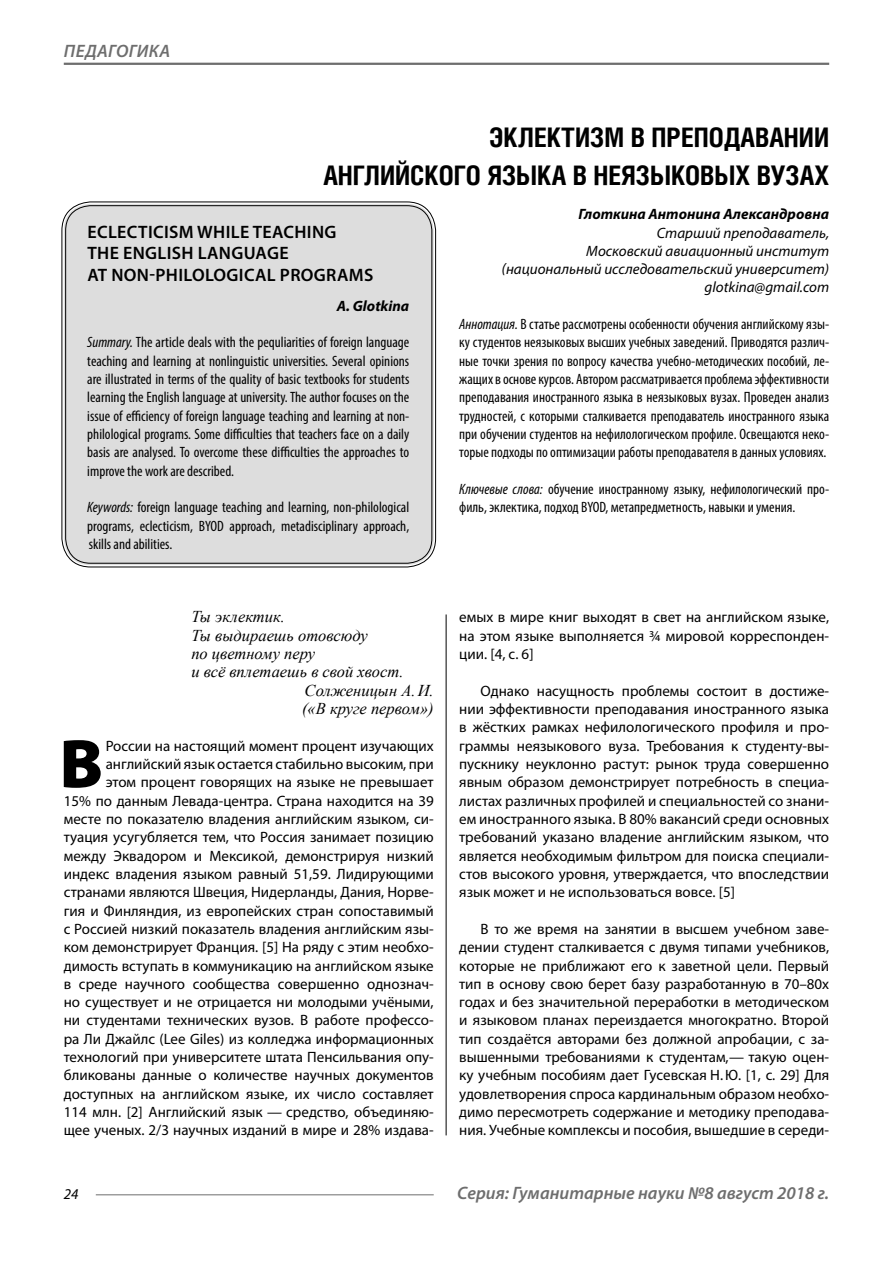
<style>
.page{position:relative;width:893px;height:1263px;background:#fff}
.page>*{position:absolute;margin:0;border:0;box-sizing:border-box;transform-origin:0 0}
.Bukvica{font:900 69.3px "Myriad Pro";color:#000}
.Header{font:700 27px/37.5px "Helios Cond";color:#000;text-align:right}
.Header-eng{font:600 18px/21.6px "Myriad Pro";letter-spacing:.02em;color:#000}
.t1{font:italic 600 18px "Myriad Pro";color:#6e6e6e}
.Normal{font:italic 16.5px "Times New Roman";color:#000}
.Bukvica-2{font:15px/18.3px "Myriad Pro";color:#000;text-align:right}
.Normal-2{font:15px/18.3px "Myriad Pro";color:#000;text-align:justify}
.Annotation-rus{font:condensed 15px/18.3px "Myriad Pro";color:#000;text-align:justify}
.Annotation-eng{font:condensed 15px/18.3px "Myriad Pro";color:#000;text-align:justify}
.Author-doc{font:italic 15px/18.3px "Myriad Pro";color:#000;text-align:right}
.Author{font:italic 700 15px "Myriad Pro";color:#000}
.Author-email{font:italic 15px "Myriad Pro";color:#000}
.Author-eng{font:italic 700 15px "Myriad Pro";color:#000}
.s1{font-style:italic}
</style>
<div class="page">
<hr style="left:64px;top:63px;width:765px;height:2px;background:#6e6e6e">
<hr style="left:96px;top:1194px;width:338px;height:1px;background:#6e6e6e">
<div style="left:64px;top:204px;width:370px;height:361px;background:#ddd;border-radius:27px"></div>
<hr style="left:446px;top:614px;width:1px;height:521px;background:#000">
<p class="t1" style="left:64px;top:39px;width:24px">Педагогика</p>
<p class="Header" style="left:323px;top:118px;width:507px">ЭКЛЕКТИЗМ В ПРЕПОДАВАНИИ<br>АНГЛИЙСКОГО ЯЗЫКА В НЕЯЗЫКОВЫХ ВУЗАХ</p>
<p class="Author" style="left:578px;top:204px;width:252px">Глоткина Антонина Александровна</p>
<p class="Author-doc" style="left:502px;top:223px;width:329px">Старший преподаватель,<br>Московский авиационный институт (национальный исследовательский университет)</p>
<p class="Author-email" style="left:705px;top:278px;width:126px">glotkina@gmail.com</p>
<p class="Annotation-rus" style="left:459px;top:315px;width:371px"><span class="s1">Аннотация.</span> В статье рассмотрены особенности обучения английскому язы&shy;ку студентов неязыковых высших учебных заведений. Приводятся различ&shy;ные точки зрения по вопросу качества учебно-методических пособий, ле&shy;жащих в основе курсов. Автором рассматривается проблема эффективности преподавания иностранного языка в неязыковых вузах. Проведен анализ трудностей, с которыми сталкивается преподаватель иностранного языка при обучении студентов на нефилологическом профиле. Освещаются неко&shy;торые подходы по оптимизации работы преподавателя в данных условиях.</p>
<p class="Annotation-rus" style="left:459px;top:480px;width:371px"><span class="s1">Ключевые слова:</span> обучение иностранному языку, нефилологический про&shy;филь, эклектика, подход BYOD, метапредметность, навыки и умения.</p>
<p class="Header-eng" style="left:87px;top:220px;width:287px">ECLECTICISM WHILE TEACHING<br>THE ENGLISH LANGUAGE<br>AT NON-PHILOLOGICAL PROGRAMS</p>
<p class="Author-eng" style="left:337px;top:296px;width:74px">A. Glotkina</p>
<p class="Annotation-eng" style="left:87px;top:333px;width:324px"><span class="s1">Summary.</span> The article deals with the pequliarities of foreign language teaching and learning at nonlinguistic universities. Several opinions are illustrated in terms of the quality of basic textbooks for students learning the English language at university. The author focuses on the issue of efficiency of foreign language teaching and learning at non&shy;philological programs. Some difficulties that teachers face on a daily basis are analysed. To overcome these difficulties the approaches to improve the work are described.</p>
<p class="Annotation-eng" style="left:87px;top:498px;width:323px"><span class="s1">Keywords:</span> foreign language teaching and learning, non-philological programs, eclecticism, BYOD approach, metadisciplinary approach, skills and abilities.</p>
<p class="Normal" style="left:191px;top:605px;width:95px">Ты эклектик.</p>
<p class="Normal" style="left:191px;top:624px;width:178px">Ты выдираешь отовсюду</p>
<p class="Normal" style="left:191px;top:642px;width:125px">по цветному перу</p>
<p class="Normal" style="left:191px;top:660px;width:214px">и всё вплетаешь в свой хвост.</p>
<p class="Normal" style="left:305px;top:679px;width:131px">Солженицын А.И.</p>
<p class="Normal" style="left:302px;top:697px;width:133px">(«В круге первом»)</p>
<p class="Bukvica" style="left:59px;top:718px;width:45px">В</p>
<p class="Bukvica-2" style="left:64px;top:736px;width:371px">России на настоящий момент процент изучающих английский язык остается стабильно высоким, при<br>этом процент говорящих на языке не превышает<br>15% по данным Левада-центра. Страна находится на 39 месте по показателю владения английским языком, си&shy;туация усугубляется тем, что Россия занимает позицию между Эквадором и Мексикой, демонстрируя низкий индекс владения языком равный 51,59. Лидирующими странами являются Швеция, Нидерланды, Дания, Норве&shy;гия и Финляндия, из европейских стран сопоставимый с Россией низкий показатель владения английским язы&shy;ком демонстрирует Франция. [5] На ряду с этим необхо&shy;димость вступать в коммуникацию на английском языке в среде научного сообщества совершенно однознач&shy;но существует и не отрицается ни молодыми учёными, ни студентами технических вузов. В работе профессо&shy;ра Ли Джайлс (Lee Giles) из колледжа информационных технологий при университете штата Пенсильвания опу&shy;бликованы данные о количестве научных документов доступных на английском языке, их число составляет 114 млн. [2] Английский язык — средство, объединяю&shy;щее ученых. 2/3 научных изданий в мире и 28% издава-</p>
<p class="Bukvica-2" style="left:459px;top:608px;width:371px;text-align:justify">емых в мире книг выходят в свет на английском языке, на этом языке выполняется ¾ мировой корреспонден&shy;ции. [4, с. 6]</p>
<p class="Normal-2" style="left:459px;top:681px;width:371px;text-indent:21px">Однако насущность проблемы состоит в достиже&shy;нии эффективности преподавания иностранного языка в жёстких рамках нефилологического профиля и про&shy;граммы неязыкового вуза. Требования к студенту-вы&shy;пускнику неуклонно растут: рынок труда совершенно явным образом демонстрирует потребность в специа&shy;листах различных профилей и специальностей со знани&shy;ем иностранного языка. В 80% вакансий среди основных требований указано владение английским языком, что является необходимым фильтром для поиска специали&shy;стов высокого уровня, утверждается, что впоследствии язык может и не использоваться вовсе. [5]</p>
<p class="Normal-2" style="left:459px;top:919px;width:371px;text-indent:21px">В то же время на занятии в высшем учебном заве&shy;дении студент сталкивается с двумя типами учебников, которые не приближают его к заветной цели. Первый тип в основу свою берет базу разработанную в 70–80х годах и без значительной переработки в методическом и языковом планах переиздается многократно. Второй тип создаётся авторами без должной апробации, с за&shy;вышенными требованиями к студентам,— такую оцен&shy;ку учебным пособиям дает Гусевская Н.Ю. [1, c. 29] Для удовлетворения спроса кардинальным образом необхо&shy;димо пересмотреть содержание и методику преподава&shy;ния. Учебные комплексы и пособия, вышедшие в середи-</p>
<p class="Author-doc" style="left:64px;top:1185px;width:16px">24</p>
<p class="t1" style="left:457px;top:1182px;width:373px">Серия: Гуманитарные науки №8 август 2018 г.</p>
</div>
